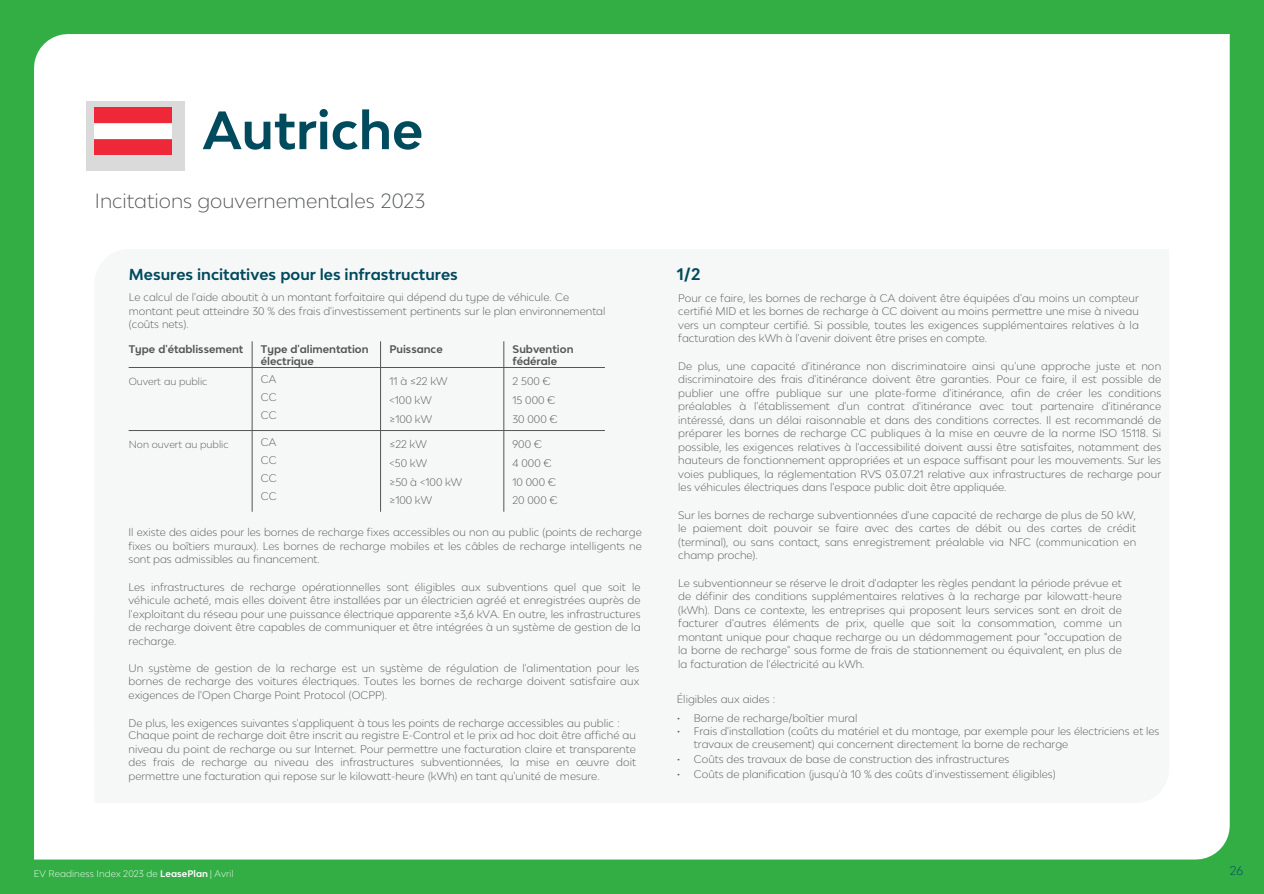
<style>
.page{position:relative;width:1264px;height:894px;background:#fff}
.page>*{position:absolute;margin:0;border:0;box-sizing:border-box;transform-origin:0 0}
.t1{font:700 51px "Lease Plan";color:#004a5d}
.t2{font:300 19.5px "Lease Plan";color:#545656}
.t3{font:700 15.9px "Lease Plan";color:#004a5d}
.t4{font:700 15px "Lease Plan";color:#004a5d}
.t5{font:300 12px "Lease Plan";color:#004a5d}
.t6{font:300 10.5px/13.5px "Lease Plan";color:#545656;text-align:justify}
.t7{font:700 10.5px/12.6px "Lease Plan";color:#545656}
.t8{font:300 9.75px "Lease Plan";color:#545656}
.t9{font:300 9px "Lease Plan";letter-spacing:.01em;color:#fff}
.s1{font-weight:700}
</style>
<div class="page">
<div style="left:0;top:0;width:1263px;height:893px;background:#33ae45"></div>
<div style="left:34px;top:34px;width:1195px;height:825px;background:#fff"></div>
<div style="left:86px;top:101px;width:98px;height:69px;background:#000;opacity:.15"></div>
<img style="left:95px;top:108px;width:76px;height:46px">
<div style="left:94px;top:249px;width:1074px;height:553px;background:#f6f7f7"></div>
<div style="left:94px;top:586px;width:526px;height:140px;background:#f6f7f7"></div>
<hr style="left:252px;top:341px;width:1px;height:170px;background:#545656">
<hr style="left:380px;top:341px;width:1px;height:170px;background:#545656">
<hr style="left:503px;top:341px;width:1px;height:170px;background:#545656">
<hr style="left:129px;top:367px;width:476px;height:1px;background:#545656">
<hr style="left:129px;top:430px;width:476px;height:1px;background:#545656">
<h1 class="t1" style="left:203px;top:97px;width:222px">Autriche</h1>
<h2 class="t2" style="left:95px;top:188px;width:332px">Incitations gouvernementales 2023</h2>
<h3 class="t4" style="left:129px;top:265px;width:330px">Mesures incitatives pour les infrastructures</h3>
<p class="t6" style="left:129px;top:290px;width:478px;text-align:left">Le calcul de l'aide aboutit à un montant forfaitaire qui dépend du type de véhicule. Ce montant peut atteindre 30 % des frais d'investissement pertinents sur le plan environnemental (coûts nets).</p>
<p class="t7" style="left:129px;top:342px;width:116px">Type d'établissement</p>
<p class="t7" style="left:261px;top:342px;width:109px">Type d'alimentation électrique</p>
<p class="t7" style="left:389px;top:342px;width:55px">Puissance</p>
<p class="t7" style="left:512px;top:342px;width:63px">Subvention fédérale</p>
<p class="t8" style="left:129px;top:375px;width:80px">Ouvert au public</p>
<p class="t6" style="left:261px;top:370px;width:17px;line-height:18px">CA CC CC</p>
<p class="t6" style="left:389px;top:372px;width:60px;line-height:18.6px;text-align:left">11 à ≤22 kW &lt;100 kW ≥100 kW</p>
<p class="t6" style="left:512px;top:372px;width:47px;line-height:18.6px;text-align:left">2 500 €<br>15 000 €<br>30 000 €</p>
<p class="t8" style="left:129px;top:438px;width:101px">Non ouvert au public</p>
<p class="t6" style="left:261px;top:433px;width:17px;line-height:18px">CA CC CC CC</p>
<p class="t6" style="left:389px;top:435px;width:74px;line-height:18.6px;text-align:left">≤22 kW<br>&lt;50 kW<br>≥50 à &lt;100 kW ≥100 kW</p>
<p class="t6" style="left:512px;top:435px;width:47px;line-height:18.6px;text-align:left">900 €<br>4 000 €<br>10 000 €<br>20 000 €</p>
<p class="t6" style="left:128px;top:525px;width:514px">Il existe des aides pour les bornes de recharge fixes accessibles ou non au public (points de recharge fixes ou boîtiers muraux). Les bornes de recharge mobiles et les câbles de recharge intelligents ne sont pas admissibles au financement.</p>
<p class="t6" style="left:128px;top:579px;width:513px">Les infrastructures de recharge opérationnelles sont éligibles aux subventions quel que soit le véhicule acheté, mais elles doivent être installées par un électricien agréé et enregistrées auprès de l'exploitant du réseau pour une puissance électrique apparente ≥3,6 kVA. En outre, les infrastructures de recharge doivent être capables de communiquer et être intégrées à un système de gestion de la recharge.</p>
<p class="t6" style="left:128px;top:660px;width:512px">Un système de gestion de la recharge est un système de régulation de l'alimentation pour les bornes de recharge des voitures électriques. Toutes les bornes de recharge doivent satisfaire aux exigences de l'Open Charge Point Protocol (OCPP).</p>
<p class="t6" style="left:128px;top:716px;width:509px;line-height:12.5px">De plus, les exigences suivantes s'appliquent à tous les points de recharge accessibles au public :<br>Chaque point de recharge doit être inscrit au registre E-Control et le prix ad hoc doit être affiché au</p>
<p class="t6" style="left:128px;top:741px;width:509px">niveau du point de recharge ou sur Internet. Pour permettre une facturation claire et transparente des frais de recharge au niveau des infrastructures subventionnées, la mise en œuvre doit permettre une facturation qui repose sur le kilowatt-heure (kWh) en tant qu'unité de mesure.</p>
<h3 class="t3" style="left:676px;top:264px;width:25px">1/2</h3>
<p class="t6" style="left:678px;top:290px;width:462px">Pour ce faire, les bornes de recharge à CA doivent être équipées d'au moins un compteur certifié MID et les bornes de recharge à CC doivent au moins permettre une mise à niveau vers un compteur certifié. Si possible, toutes les exigences supplémentaires relatives à la facturation des kWh à l'avenir doivent être prises en compte.</p>
<p class="t6" style="left:678px;top:358px;width:484px">De plus, une capacité d'itinérance non discriminatoire ainsi qu'une approche juste et non discriminatoire des frais d'itinérance doivent être garanties. Pour ce faire, il est possible de publier une offre publique sur une plate-forme d'itinérance, afin de créer les conditions préalables à l'établissement d'un contrat d'itinérance avec tout partenaire d'itinérance intéressé, dans un délai raisonnable et dans des conditions correctes. Il est recommandé de préparer les bornes de recharge CC publiques à la mise en œuvre de la norme ISO 15118. Si possible, les exigences relatives à l'accessibilité doivent aussi être satisfaites, notamment des hauteurs de fonctionnement appropriées et un espace suffisant pour les mouvements. Sur les voies publiques, la réglementation RVS 03.07.21 relative aux infrastructures de recharge pour les véhicules électriques dans l'espace public doit être appliquée.</p>
<p class="t6" style="left:678px;top:507px;width:459px">Sur les bornes de recharge subventionnées d'une capacité de recharge de plus de 50 kW, le paiement doit pouvoir se faire avec des cartes de débit ou des cartes de crédit (terminal), ou sans contact, sans enregistrement préalable via NFC (communication en champ proche).</p>
<p class="t6" style="left:678px;top:575px;width:445px">Le subventionneur se réserve le droit d'adapter les règles pendant la période prévue et de définir des conditions supplémentaires relatives à la recharge par kilowatt-heure (kWh). Dans ce contexte, les entreprises qui proposent leurs services sont en droit de facturer d'autres éléments de prix, quelle que soit la consommation, comme un montant unique pour chaque recharge ou un dédommagement pour "occupation de la borne de recharge" sous forme de frais de stationnement ou équivalent, en plus de la facturation de l'électricité au kWh.</p>
<p class="t6" style="left:676px;top:692px;width:100px">Éligibles aux aides :</p>
<p class="t6" style="left:676px;top:711px;width:182px">• Borne de recharge/boîtier mural</p>
<p class="t6" style="left:693px;top:723px;width:467px;text-indent:-17px">• Frais d'installation (coûts du matériel et du montage, par exemple pour les électriciens et les travaux de creusement) qui concernent directement la borne de recharge</p>
<p class="t6" style="left:676px;top:752px;width:334px">• Coûts des travaux de base de construction des infrastructures</p>
<p class="t6" style="left:676px;top:766px;width:380px">• Coûts de planification (jusqu'à 10 % des coûts d'investissement éligibles)</p>
<p class="t9" style="left:34px;top:867px;width:201px">EV Readiness Index 2023 de <span class="s1">LeasePlan</span> | Avril</p>
<p class="t5" style="left:1229px;top:862px;width:15px">26</p>
</div>
